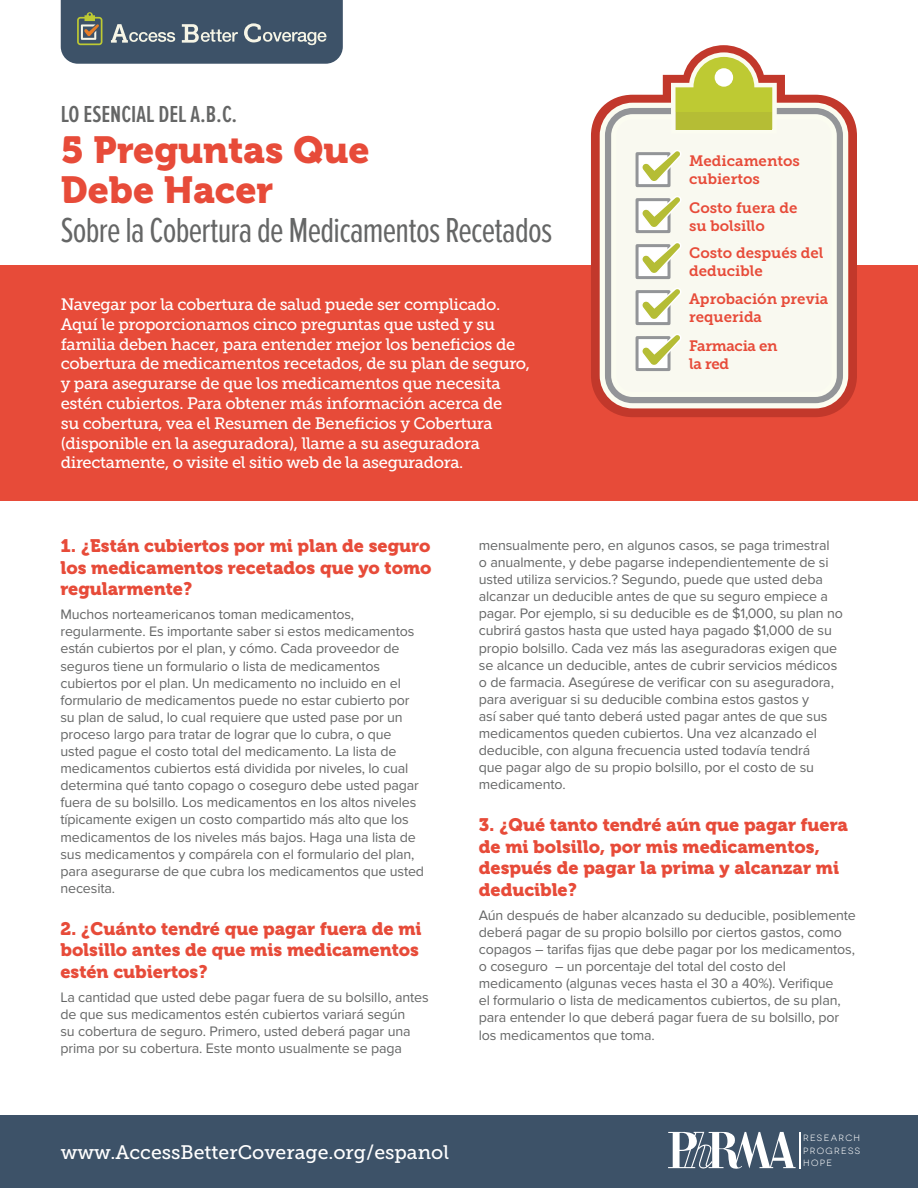
<style>
.page{position:relative;width:918px;height:1188px;background:#fff}
.page>*{position:absolute;margin:0;border:0;box-sizing:border-box;transform-origin:0 0}
.t1{font:37.5px/40.5px "Museo 900";color:#e74b39}
.t2{font:36px "Proxima Nova Ex Cn";letter-spacing:-.02em;color:#656666}
.t3{font:600 24px "Proxima Nova Ex Cn";color:#656666}
.t4{font:19.5px "Museo Slab 500";color:#fff}
.t5{font:18px/21.6px "Museo 900";color:#e74b39}
.t6{font:16.5px/19.8px "Museo Slab 500";letter-spacing:-.02em;color:#fff}
.t7{font:15px/18px "Museo Slab 700";color:#e74b39}
.t8{font:15px/18px "Museo Slab 700";letter-spacing:-.02em;color:#e74b39}
.t9{font:14.25px/17.1px "Proxima Nova";letter-spacing:-.01em;color:#656666}
.t10{font:9px/12.3px "Novecentowide";letter-spacing:.15em;color:#fff;text-align:justify}
</style>
<div class="page">
<div style="left:0;top:266px;width:918px;height:235px;background:#e74b39"></div>
<svg style="left:61px;top:0;width:282px;height:64px"></svg>
<svg style="left:591px;top:45px;width:266px;height:372px"></svg>
<svg style="left:600px;top:103px;width:248px;height:305px;fill:#f9f9f0"></svg>
<svg style="left:671px;top:52px;width:106px;height:82px"></svg>
<div style="left:715px;top:68px;width:18px;height:19px;background:#fff;border-radius:50%"></div>
<div style="left:0;top:1116px;width:918px;height:72px;background:#3d5268"></div>
<svg style="left:636px;top:152px;width:35px;height:35px"></svg>
<svg style="left:636px;top:198px;width:35px;height:35px"></svg>
<svg style="left:636px;top:244px;width:35px;height:35px"></svg>
<svg style="left:636px;top:290px;width:35px;height:35px"></svg>
<svg style="left:636px;top:336px;width:35px;height:35px"></svg>
<svg style="left:639px;top:150px;width:44px;height:34px"></svg>
<svg style="left:639px;top:196px;width:44px;height:34px"></svg>
<svg style="left:639px;top:241px;width:44px;height:35px"></svg>
<svg style="left:639px;top:287px;width:44px;height:35px"></svg>
<svg style="left:639px;top:333px;width:44px;height:35px"></svg>
<svg style="left:668px;top:1132px;width:128px;height:37px"></svg>
<hr style="left:799px;top:1132px;width:1px;height:37px;background:#fff">
<p class="t3" style="left:61px;top:101px;width:178px">LO ESENCIAL DEL A.B.C.</p>
<p class="t1" style="left:61px;top:130px;width:310px">5 Preguntas Que<br>Debe Hacer</p>
<p class="t2" style="left:61px;top:211px;width:493px">Sobre la Cobertura de Medicamentos Recetados</p>
<p class="t6" style="left:61px;top:295px;width:471px">Navegar por la cobertura de salud puede ser complicado.<br>Aquí le proporcionamos cinco preguntas que usted y su familia deben hacer, para entender mejor los beneficios de cobertura de medicamentos recetados, de su plan de seguro, y para asegurarse de que los medicamentos que necesita estén cubiertos. Para obtener más información acerca de<br>su cobertura, vea el Resumen de Beneficios y Cobertura (disponible en la aseguradora), llame a su aseguradora directamente, o visite el sitio web de la aseguradora.</p>
<p class="t7" style="left:689px;top:152px;width:112px">Medicamentos cubiertos</p>
<p class="t7" style="left:689px;top:199px;width:110px">Costo fuera de su bolsillo</p>
<p class="t7" style="left:689px;top:244px;width:136px">Costo después del deducible</p>
<p class="t7" style="left:689px;top:290px;width:141px">Aprobación previa requerida</p>
<p class="t8" style="left:689px;top:337px;width:90px">Farmacia en la red</p>
<p class="t5" style="left:60px;top:535px;width:373px;text-align:justify">1. ¿Están cubiertos por mi plan de seguro los medicamentos recetados que yo tomo regularmente?</p>
<p class="t9" style="left:60px;top:606px;width:365px">Muchos norteamericanos toman medicamentos, regularmente. Es importante saber si estos medicamentos están cubiertos por el plan, y cómo. Cada proveedor de seguros tiene un formulario o lista de medicamentos cubiertos por el plan. Un medicamento no incluido en el formulario de medicamentos puede no estar cubierto por su plan de salud, lo cual requiere que usted pase por un proceso largo para tratar de lograr que lo cubra, o que usted pague el costo total del medicamento. La lista de medicamentos cubiertos está dividida por niveles, lo cual determina qué tanto copago o coseguro debe usted pagar fuera de su bolsillo. Los medicamentos en los altos niveles típicamente exigen un costo compartido más alto que los medicamentos de los niveles más bajos. Haga una lista de sus medicamentos y compárela con el formulario del plan, para asegurarse de que cubra los medicamentos que usted necesita.</p>
<p class="t5" style="left:60px;top:918px;width:363px">2. ¿Cuánto tendré que pagar fuera de mi bolsillo antes de que mis medicamentos estén cubiertos?</p>
<p class="t9" style="left:60px;top:989px;width:370px">La cantidad que usted debe pagar fuera de su bolsillo, antes de que sus medicamentos estén cubiertos variará según<br>su cobertura de seguro. Primero, usted deberá pagar una prima por su cobertura. Este monto usualmente se paga</p>
<p class="t9" style="left:479px;top:537px;width:366px">mensualmente pero, en algunos casos, se paga trimestral<br>o anualmente, y debe pagarse independientemente de si usted utiliza servicios.? Segundo, puede que usted deba alcanzar un deducible antes de que su seguro empiece a pagar. Por ejemplo, si su deducible es de $1,000, su plan no cubrirá gastos hasta que usted haya pagado $1,000 de su propio bolsillo. Cada vez más las aseguradoras exigen que se alcance un deducible, antes de cubrir servicios médicos o de farmacia. Asegúrese de verificar con su aseguradora, para averiguar si su deducible combina estos gastos y<br>así saber qué tanto deberá usted pagar antes de que sus medicamentos queden cubiertos. Una vez alcanzado el deducible, con alguna frecuencia usted todavía tendrá<br>que pagar algo de su propio bolsillo, por el costo de su medicamento.</p>
<p class="t5" style="left:479px;top:814px;width:371px">3. ¿Qué tanto tendré aún que pagar fuera de mi bolsillo, por mis medicamentos, después de pagar la prima y alcanzar mi deducible?</p>
<p class="t9" style="left:479px;top:907px;width:379px">Aún después de haber alcanzado su deducible, posiblemente deberá pagar de su propio bolsillo por ciertos gastos, como copagos – tarifas fijas que debe pagar por los medicamentos, o coseguro – un porcentaje del total del costo del medicamento (algunas veces hasta el 30 a 40%). Verifique<br>el formulario o lista de medicamentos cubiertos, de su plan, para entender lo que deberá pagar fuera de su bolsillo, por los medicamentos que toma.</p>
<p class="t4" style="left:61px;top:1141px;width:390px">www.AccessBetterCoverage.org/espanol</p>
<p class="t10" style="left:803px;top:1132px;width:59px">RESEARCH PROGRESS HOPE</p>
</div>
